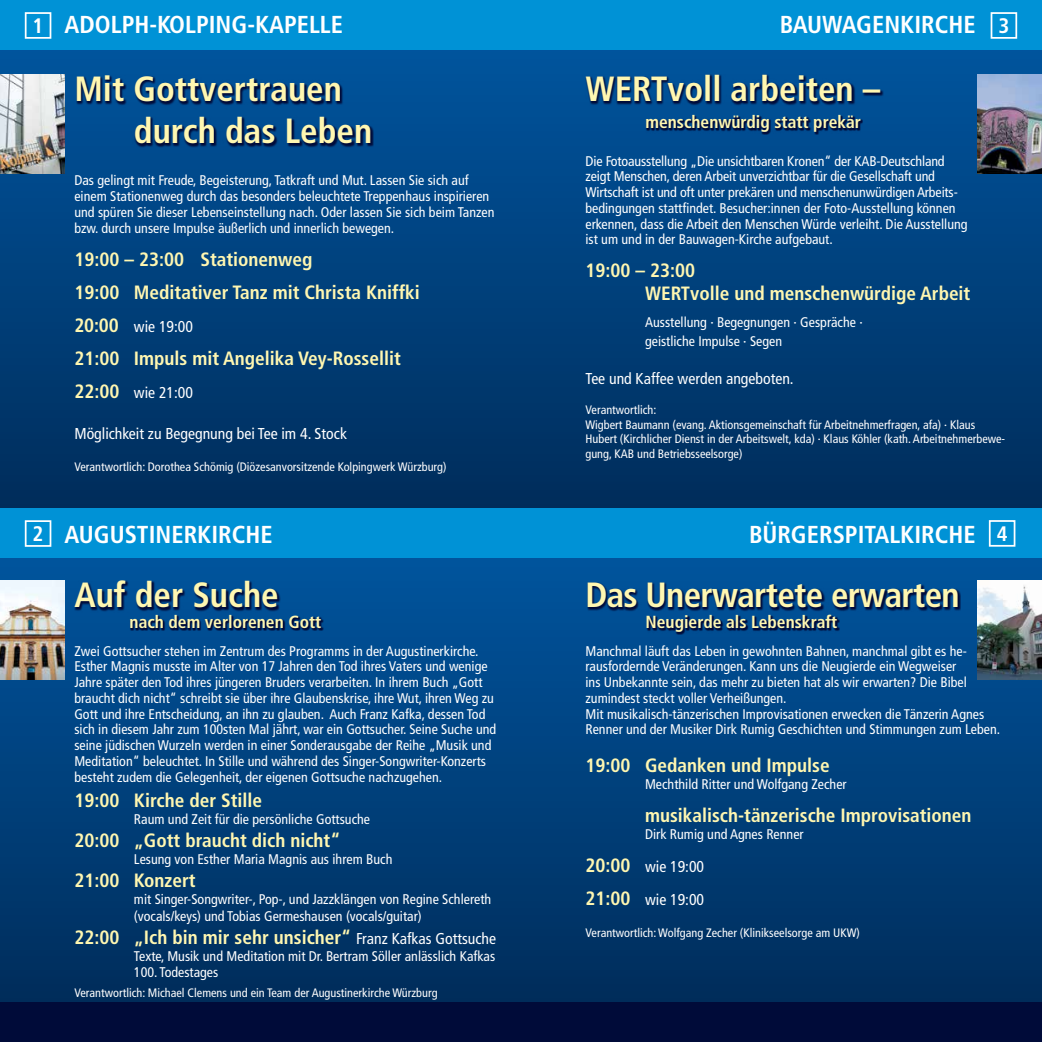
<style>
.page{position:relative;width:1042px;height:1042px;background:#fff}
.page>*{position:absolute;margin:0;border:0;box-sizing:border-box;transform-origin:0 0}
.t1{font:700 condensed 35px/42px "Frutiger LT Std";color:#fff7b1}
.t2{font:700 condensed 35px "Frutiger LT Std";letter-spacing:-.02em;color:#fff7b1}
.t3{font:700 condensed 24.5px "Frutiger LT Std";color:#fff}
.t4{font:700 condensed 19.25px/33.1px "Frutiger LT Std";color:#fff7b1}
.t5{font:700 condensed 17.5px "Frutiger LT Std";color:#fff7b1}
.t6{font:condensed 15.75px/33.1px "Frutiger LT Std";color:#fff}
.t7{font:condensed 14px/15.8px "Frutiger LT Std";color:#fff}
.t8{font:condensed 12.25px/14.7px "Frutiger LT Std";color:#fff}
.s1{font-size:21px}
.s2{font-weight:700;font-size:19.25px;color:#fff7b1}
.s3{font-weight:400;font-size:15.75px;color:#fff}
</style>
<div class="page">
<div style="left:0;top:50px;width:1042px;height:459px;background:linear-gradient(to bottom,#00549d,#002d5b)"></div>
<div style="left:0;top:558px;width:1042px;height:445px;background:linear-gradient(to bottom,#01559e,#002d5b)"></div>
<div style="left:0;top:508px;width:1042px;height:50px;background:#0092d6"></div>
<div style="left:0;top:0;width:1042px;height:50px;background:#0092d6"></div>
<div style="left:0;top:1002px;width:1042px;height:40px;background:#000b39"></div>
<div style="left:990px;top:12px;width:27px;height:27px;border:2px solid #fff"></div>
<div style="left:25px;top:12px;width:26px;height:27px;border:2px solid #fff"></div>
<div style="left:25px;top:520px;width:26px;height:27px;border:2px solid #fff"></div>
<img style="left:977px;top:74px;width:65px;height:100px">
<img style="left:0;top:74px;width:64px;height:100px">
<div style="left:989px;top:520px;width:26px;height:27px;border:2px solid #fff"></div>
<img style="left:977px;top:580px;width:65px;height:100px">
<svg style="left:76px;top:75px;width:298px;height:73px;background:#003a78"></svg>
<svg style="left:74px;top:580px;width:207px;height:32px;background:#003572"></svg>
<svg style="left:585px;top:75px;width:298px;height:31px;background:#00336f"></svg>
<svg style="left:645px;top:115px;width:218px;height:20px;background:#00306c"></svg>
<svg style="left:646px;top:615px;width:193px;height:20px;background:#00316c"></svg>
<img style="left:0;top:580px;width:64px;height:100px">
<svg style="left:130px;top:615px;width:194px;height:16px;background:#002d67"></svg>
<svg style="left:587px;top:582px;width:374px;height:30px;background:#00316d"></svg>
<h2 class="t3" style="left:33px;top:10px;width:312px"><span class="s1">1</span> ADOLPH-KOLPING-KAPELLE</h2>
<h2 class="t3" style="left:780px;top:10px;width:231px">BAUWAGENKIRCHE <span class="s1">3</span></h2>
<h1 class="t1" style="left:134px;top:68px;width:240px;text-indent:-60px">Mit Gottvertrauen durch das Leben</h1>
<p class="t7" style="left:74px;top:173px;width:422px">Das gelingt mit Freude, Begeisterung, Tatkraft und Mut. Lassen Sie sich auf einem Stationenweg durch das besonders beleuchtete Treppenhaus inspirieren und spüren Sie dieser Lebenseinstellung nach. Oder lassen Sie sich beim Tanzen bzw. durch unsere Impulse äußerlich und innerlich bewegen.</p>
<h3 class="t4" style="left:74px;top:242px;width:347px">19:00 – 23:00 Stationenweg<br>19:00 Meditativer Tanz mit Christa Kniffki</h3>
<p class="t6" style="left:74px;top:310px;width:120px"><span class="s2">20:00</span> wie 19:00</p>
<h3 class="t4" style="left:74px;top:342px;width:328px">21:00 Impuls mit Angelika Vey-Rossellit</h3>
<p class="t6" style="left:74px;top:376px;width:120px"><span class="s2">22:00</span> wie 21:00</p>
<p class="t6" style="left:74px;top:417px;width:274px">Möglichkeit zu Begegnung bei Tee im 4. Stock</p>
<p class="t8" style="left:74px;top:459px;width:373px">Verantwortlich: Dorothea Schömig (Diözesanvorsitzende Kolpingwerk Würzburg)</p>
<h1 class="t1" style="left:585px;top:68px;width:296px">WERTvoll arbeiten –</h1>
<p class="t5" style="left:645px;top:112px;width:217px">menschenwürdig statt prekär</p>
<p class="t7" style="left:585px;top:153px;width:383px">Die Fotoausstellung „Die unsichtbaren Kronen“ der KAB-Deutschland zeigt Menschen, deren Arbeit unverzichtbar für die Gesellschaft und Wirtschaft ist und oft unter prekären und menschenunwürdigen Arbeits&shy;bedingungen stattfindet. Besucher:innen der Foto-Ausstellung können erkennen, dass die Arbeit den Menschen Würde verleiht. Die Ausstellung ist um und in der Bauwagen-Kirche aufgebaut.</p>
<h3 class="t4" style="left:645px;top:259px;width:327px;line-height:23.1px;text-indent:-60px">19:00 – 23:00<br>WERTvolle und menschenwürdige Arbeit</h3>
<p class="t7" style="left:645px;top:313px;width:219px;line-height:19.2px">Ausstellung · Begegnungen · Gespräche · geistliche Impulse · Segen</p>
<p class="t6" style="left:585px;top:362px;width:210px">Tee und Kaffee werden angeboten.</p>
<p class="t8" style="left:585px;top:402px;width:421px">Verantwortlich:<br>Wigbert Baumann (evang. Aktionsgemeinschaft für Arbeitnehmerfragen, afa) · Klaus Hubert (Kirchlicher Dienst in der Arbeitswelt, kda) · Klaus Köhler (kath. Arbeitnehmerbewe&shy;gung, KAB und Betriebsseelsorge)</p>
<h2 class="t3" style="left:33px;top:519px;width:241px"><span class="s1">2</span> AUGUSTINERKIRCHE</h2>
<h2 class="t3" style="left:749px;top:520px;width:260px">BÜRGERSPITALKIRCHE <span class="s1">4</span></h2>
<h1 class="t1" style="left:74px;top:574px;width:206px">Auf der Suche</h1>
<h1 class="t2" style="left:585px;top:574px;width:376px">Das Unerwartete erwarten</h1>
<p class="t5" style="left:130px;top:612px;width:193px">nach dem verlorenen Gott</p>
<p class="t5" style="left:645px;top:612px;width:193px">Neugierde als Lebenskraft</p>
<p class="t7" style="left:74px;top:643px;width:423px">Zwei Gottsucher stehen im Zentrum des Programms in der Augustinerkirche.<br>Esther Magnis musste im Alter von 17 Jahren den Tod ihres Vaters und wenige Jahre später den Tod ihres jüngeren Bruders verarbeiten. In ihrem Buch „Gott braucht dich nicht“ schreibt sie über ihre Glaubenskrise, ihre Wut, ihren Weg zu Gott und ihre Entscheidung, an ihn zu glauben. Auch Franz Kafka, dessen Tod sich in diesem Jahr zum 100sten Mal jährt, war ein Gottsucher. Seine Suche und seine jüdischen Wurzeln werden in einer Sonderausgabe der Reihe „Musik und Meditation“ beleuchtet. In Stille und während des Singer-Songwriter-Konzerts besteht zudem die Gelegenheit, der eigenen Gottsuche nachzugehen.</p>
<h3 class="t4" style="left:74px;top:784px;width:189px">19:00 Kirche der Stille</h3>
<p class="t7" style="left:134px;top:811px;width:238px">Raum und Zeit für die persönliche Gottsuche</p>
<h3 class="t4" style="left:74px;top:824px;width:267px">20:00 „Gott braucht dich nicht“</h3>
<p class="t7" style="left:134px;top:851px;width:260px">Lesung von Esther Maria Magnis aus ihrem Buch</p>
<h3 class="t4" style="left:74px;top:864px;width:123px">21:00 Konzert</h3>
<p class="t7" style="left:134px;top:890px;width:359px;line-height:16.8px">mit Singer-Songwriter-, Pop-, und Jazzklängen von Regine Schlereth (vocals/keys) und Tobias Germeshausen (vocals/guitar)</p>
<h3 class="t4" style="left:74px;top:920px;width:423px">22:00 „Ich bin mir sehr unsicher“ <span class="s3">Franz Kafkas Gottsuche</span></h3>
<p class="t7" style="left:134px;top:947px;width:363px;line-height:16.8px">Texte, Musik und Meditation mit Dr. Bertram Söller anlässlich Kafkas<br>100. Todestages</p>
<p class="t8" style="left:74px;top:985px;width:365px">Verantwortlich: Michael Clemens und ein Team der Augustinerkirche Würzburg</p>
<p class="t7" style="left:585px;top:643px;width:416px">Manchmal läuft das Leben in gewohnten Bahnen, manchmal gibt es he&shy;rausfordernde Veränderungen. Kann uns die Neugierde ein Wegweiser<br>ins Unbekannte sein, das mehr zu bieten hat als wir erwarten? Die Bibel zumindest steckt voller Verheißungen.<br>Mit musikalisch-tänzerischen Improvisationen erwecken die Tänzerin Agnes Renner und der Musiker Dirk Rumig Geschichten und Stimmungen zum Leben.</p>
<h3 class="t4" style="left:585px;top:749px;width:246px">19:00 Gedanken und Impulse</h3>
<p class="t7" style="left:645px;top:776px;width:203px">Mechthild Ritter und Wolfgang Zecher</p>
<h3 class="t4" style="left:645px;top:799px;width:328px">musikalisch-tänzerische Improvisationen</h3>
<p class="t7" style="left:645px;top:826px;width:160px">Dirk Rumig und Agnes Renner</p>
<p class="t6" style="left:585px;top:850px;width:120px"><span class="s2">20:00</span> wie 19:00<br><span class="s2">21:00</span> wie 19:00</p>
<p class="t8" style="left:585px;top:925px;width:276px">Verantwortlich: Wolfgang Zecher (Klinikseelsorge am UKW)</p>
</div>
